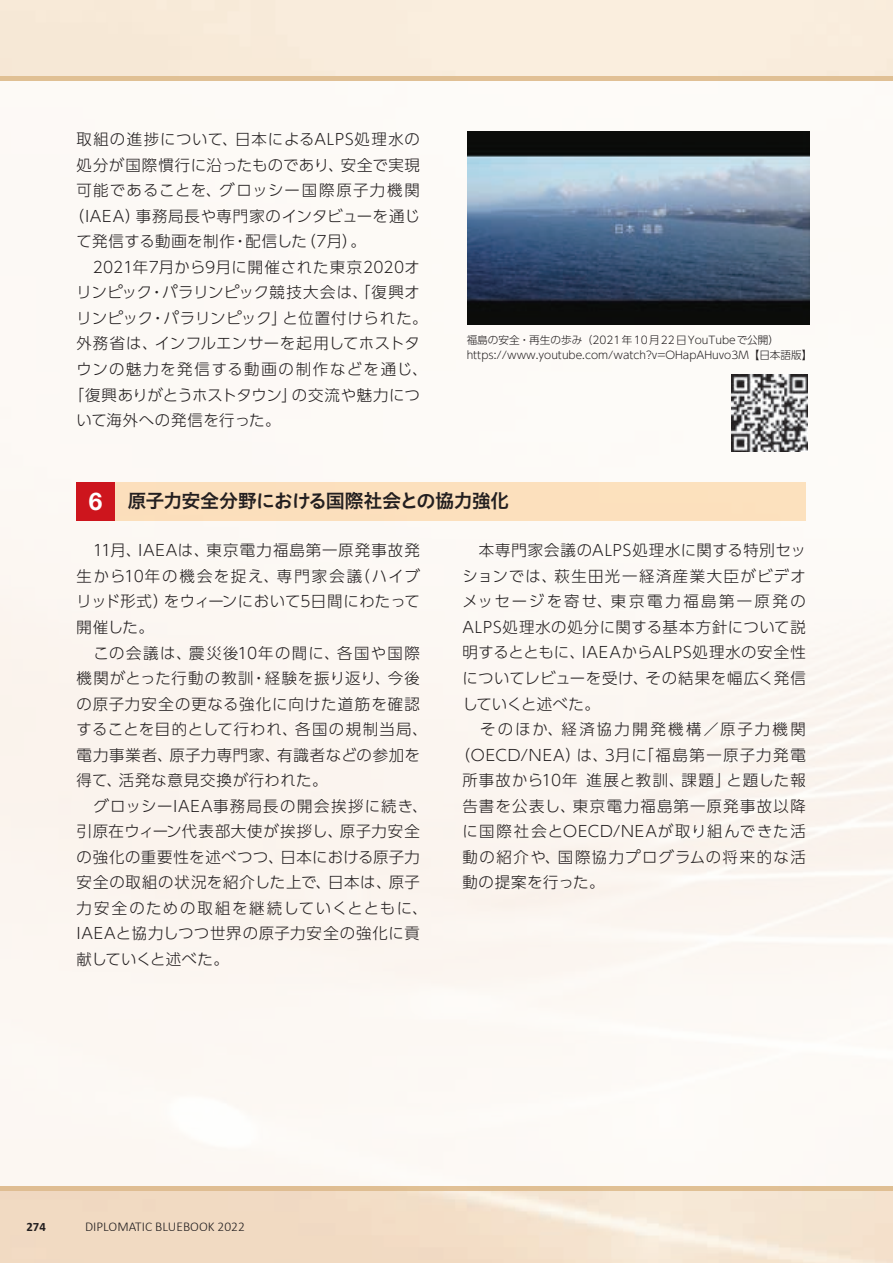
<style>
.page{position:relative;width:893px;height:1263px;background:#fff}
.page>*{position:absolute;margin:0;border:0;box-sizing:border-box;transform-origin:0 0}
.t1{font:19.2px "Hiragino UD Sans Std W6";letter-spacing:-.05em;color:#231f20}
.t2{font:300 15.45px/25.5px "UD Shin Go Pr 6 N";letter-spacing:.055em;color:#231f20}
.t3{font:300 15.45px "UD Shin Go Pr 6 N";letter-spacing:.025em;color:#231f20}
.t4{font:300 15.45px "UD Shin Go Pr 6 N";letter-spacing:.005em;color:#231f20}
.t5{font:300 15.45px "UD Shin Go Pr 6 N";letter-spacing:.02em;color:#231f20}
.t6{font:300 15.45px "UD Shin Go Pr 6 N";letter-spacing:.015em;color:#231f20}
.t7{font:300 15.45px "UD Shin Go Pr 6 N";letter-spacing:.08em;color:#231f20}
.t8{font:300 15.45px "UD Shin Go Pr 6 N";letter-spacing:.11em;color:#231f20}
.t9{font:300 15.45px "UD Shin Go Pr 6 N";letter-spacing:.09em;color:#231f20}
.t10{font:300 15.45px "UD Shin Go Pr 6 N";letter-spacing:.085em;color:#231f20}
.t11{font:300 15.45px "UD Shin Go Pr 6 N";letter-spacing:.095em;color:#231f20}
.t12{font:300 15.45px "UD Shin Go Pr 6 N";letter-spacing:.155em;color:#231f20}
.t13{font:300 15.45px "UD Shin Go Pr 6 N";letter-spacing:.15em;color:#231f20}
.t14{font:300 15.45px "UD Shin Go Pr 6 N";letter-spacing:.03em;color:#231f20}
.t15{font:300 13.5px "Calibri";color:#231f20}
.t16{font:700 12.75px "Calibri";color:#231f20}
.t17{font:300 10.65px/14.9px "UD Shin Go Pr 6 N";color:#231f20}
.s1{font-family:"Helvetica Neue LT Std";font-weight:700;font-size:24.45px;color:#fff}
</style>
<div class="page">
<div style="left:0;top:77px;width:893px;height:1114px;background:#fcf9f4"></div>
<hr style="left:0;top:77px;width:893px;height:4px;background:#e2c49a">
<div style="left:0;top:1186px;width:893px;height:5px;background:#dfbf93"></div>
<div style="left:77px;top:483px;width:729px;height:38px;background:#fce0bd"></div>
<div style="left:77px;top:483px;width:38px;height:38px;background:#cd151d"></div>
<img style="left:468px;top:132px;width:341px;height:193px">
<img style="left:731px;top:375px;width:77px;height:76px">
<p class="t2" style="left:77px;top:126px;width:345px">取組の進捗について、日本によるALPS処理水の</p>
<p class="t3" style="left:77px;top:153px;width:345px">処分が国際慣行に沿ったものであり、安全で実現</p>
<p class="t7" style="left:77px;top:178px;width:345px">可能であることを、グロッシー国際原子力機関</p>
<p class="t2" style="left:69px;top:203px;width:353px">（IAEA）事務局長や専門家のインタビューを通じ</p>
<p class="t3" style="left:77px;top:229px;width:291px">て発信する動画を制作・配信した（7月）。</p>
<p class="t5" style="left:77px;top:255px;width:345px">　2021年7月から9月に開催された東京2020オ</p>
<p class="t6" style="left:77px;top:280px;width:345px">リンピック・パラリンピック競技大会は、「復興オ</p>
<p class="t3" style="left:77px;top:306px;width:353px">リンピック・パラリンピック」と位置付けられた。</p>
<p class="t3" style="left:77px;top:331px;width:345px">外務省は、インフルエンサーを起用してホストタ</p>
<p class="t8" style="left:77px;top:357px;width:353px">ウンの魅力を発信する動画の制作などを通じ、</p>
<p class="t4" style="left:69px;top:382px;width:353px">「復興ありがとうホストタウン」の交流や魅力につ</p>
<p class="t14" style="left:77px;top:408px;width:206px">いて海外への発信を行った。</p>
<p class="t17" style="left:467px;top:332px;width:347px">福島の安全・再生の歩み（2021年10月22日YouTubeで公開）https://www.youtube.com/watch?v=OHapAHuvo3M【日本語版】</p>
<p class="t1" style="left:89px;top:486px;width:422px"><span class="s1">6</span> 原子力安全分野における国際社会との協力強化</p>
<p class="t2" style="left:77px;top:537px;width:353px">　11月、IAEAは、東京電力福島第一原発事故発生から10年の機会を捉え、専門家会議（ハイブリッド形式）をウィーンにおいて5日間にわたって開催した。<br>　この会議は、震災後10年の間に、各国や国際機関がとった行動の教訓・経験を振り返り、今後の原子力安全の更なる強化に向けた道筋を確認することを目的として行われ、各国の規制当局、電力事業者、原子力専門家、有識者などの参加を得て、活発な意見交換が行われた。<br>　グロッシーIAEA事務局長の開会挨拶に続き、引原在ウィーン代表部大使が挨拶し、原子力安全の強化の重要性を述べつつ、日本における原子力安全の取組の状況を紹介した上で、日本は、原子力安全のための取組を継続していくとともに、<br>IAEAと協力しつつ世界の原子力安全の強化に貢献していくと述べた。</p>
<p class="t2" style="left:462px;top:537px;width:345px">　本専門家会議のALPS処理水に関する特別セッ</p>
<p class="t9" style="left:462px;top:563px;width:345px">ションでは、萩生田光一経済産業大臣がビデオ</p>
<p class="t12" style="left:462px;top:589px;width:345px">メッセージを寄せ、東京電力福島第一原発の</p>
<p class="t2" style="left:462px;top:614px;width:345px">ALPS処理水の処分に関する基本方針について説</p>
<p class="t2" style="left:462px;top:639px;width:345px">明するとともに、IAEAからALPS処理水の安全性</p>
<p class="t2" style="left:462px;top:665px;width:345px">についてレビューを受け、その結果を幅広く発信</p>
<p class="t4" style="left:462px;top:691px;width:139px">していくと述べた。</p>
<p class="t13" style="left:462px;top:717px;width:345px">　そのほか、経済協力開発機構／原子力機関</p>
<p class="t2" style="left:455px;top:741px;width:353px">（OECD/NEA）は、3月に「福島第一原子力発電</p>
<p class="t2" style="left:462px;top:767px;width:345px">所事故から10年 進展と教訓、課題」と題した報</p>
<p class="t10" style="left:462px;top:793px;width:345px">告書を公表し、東京電力福島第一原発事故以降</p>
<p class="t2" style="left:462px;top:818px;width:345px">に国際社会とOECD/NEAが取り組んできた活</p>
<p class="t11" style="left:462px;top:844px;width:345px">動の紹介や、国際協力プログラムの将来的な活</p>
<p class="t2" style="left:462px;top:869px;width:144px">動の提案を行った。</p>
<p class="t16" style="left:26px;top:1218px;width:21px">274</p>
<p class="t15" style="left:85px;top:1218px;width:161px">DIPLOMATIC BLUEBOOK 2022</p>
</div>
